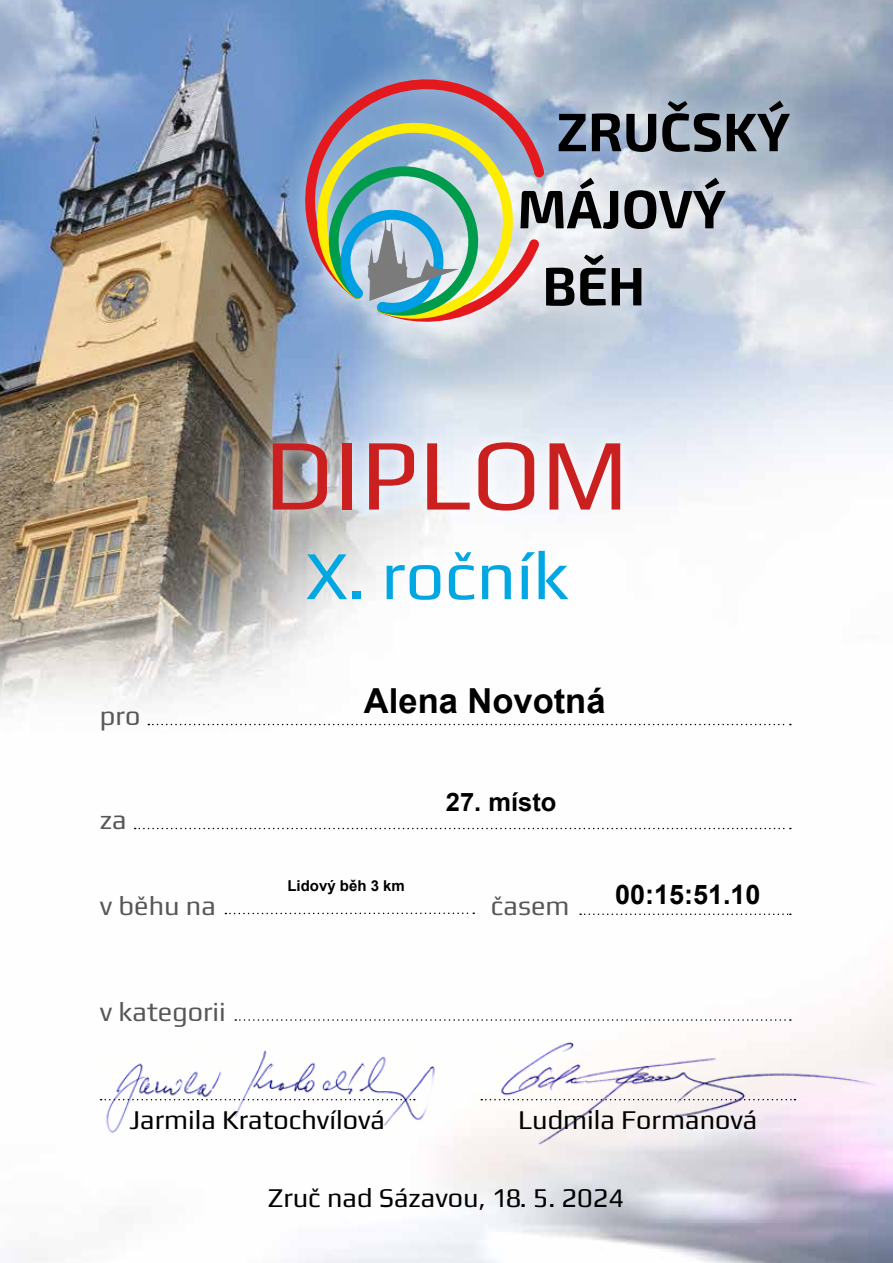
<style>
.page{position:relative;width:893px;height:1263px;background:#fff}
.page>*{position:absolute;margin:0;border:0;box-sizing:border-box;transform-origin:0 0}
.t1{font:102px "Play";color:#ca2120}
.t2{font:69px "Play";color:#00a7e2}
.t3{font:700 34.5px "Arial";color:#000}
.t4{font:27px "Play";color:#000}
.t5{font:27px "Play";color:#575756}
.t6{font:700 27px "Arial";color:#000}
.t7{font:700 25.5px "Arial";color:#000}
.t8{font:700 15px "Arial";color:#000}
.s1{font-style:inherit}
</style>
<div class="page">
<img style="left:0;top:0;width:893px;height:1263px">
<div style="left:278px;top:52px;width:537px;height:297px;background:#fff;opacity:.75"></div>
<svg style="left:296px;top:68px;width:255px;height:262px;background:#9298bb"></svg>
<svg style="left:311px;top:101px;width:479px;height:223px;background:#a3aeb0"></svg>
<svg style="left:481px;top:1099px;width:13px;height:1px"></svg>
<svg style="left:257px;top:428px;width:379px;height:98px"></svg>
<svg style="left:148px;top:724px;width:643px;height:1px"></svg>
<svg style="left:235px;top:1019px;width:556px;height:2px"></svg>
<svg style="left:580px;top:913px;width:211px;height:2px"></svg>
<svg style="left:225px;top:912px;width:249px;height:2px"></svg>
<svg style="left:135px;top:828px;width:656px;height:1px"></svg>
<img style="left:100px;top:1044px;width:342px;height:91px">
<img style="left:494px;top:1040px;width:382px;height:105px">
<h1 class="t1" style="left:264px;top:404px;width:366px">DIPLOM</h1>
<h2 class="t2" style="left:306px;top:528px;width:264px">X. ročník</h2>
<p class="t5" style="left:100px;top:697px;width:42px">pro</p>
<p class="t3" style="left:364px;top:678px;width:243px">Alena Novotná</p>
<p class="t5" style="left:100px;top:801px;width:28px">za</p>
<p class="t7" style="left:446px;top:785px;width:112px">27. místo</p>
<p class="t8" style="left:287px;top:876px;width:119px">Lidový běh 3 km</p>
<p class="t5" style="left:100px;top:887px;width:117px">v běhu na</p>
<p class="t5" style="left:491px;top:887px;width:80px">časem</p>
<p class="t6" style="left:615px;top:877px;width:147px">00:15:51.10</p>
<p class="t5" style="left:100px;top:993px;width:127px">v kategorii</p>
<p class="t4" style="left:129px;top:1100px;width:257px">Jarmila Kratochvílová</p>
<p class="t4" style="left:518px;top:1100px;width:241px">Ludmila Formanová</p>
<p class="t4" style="left:268px;top:1179px;width:358px">Zruč nad Sázavou, 1<span class="s1">8</span>. 5. 202<span class="s1">4</span></p>
</div>
